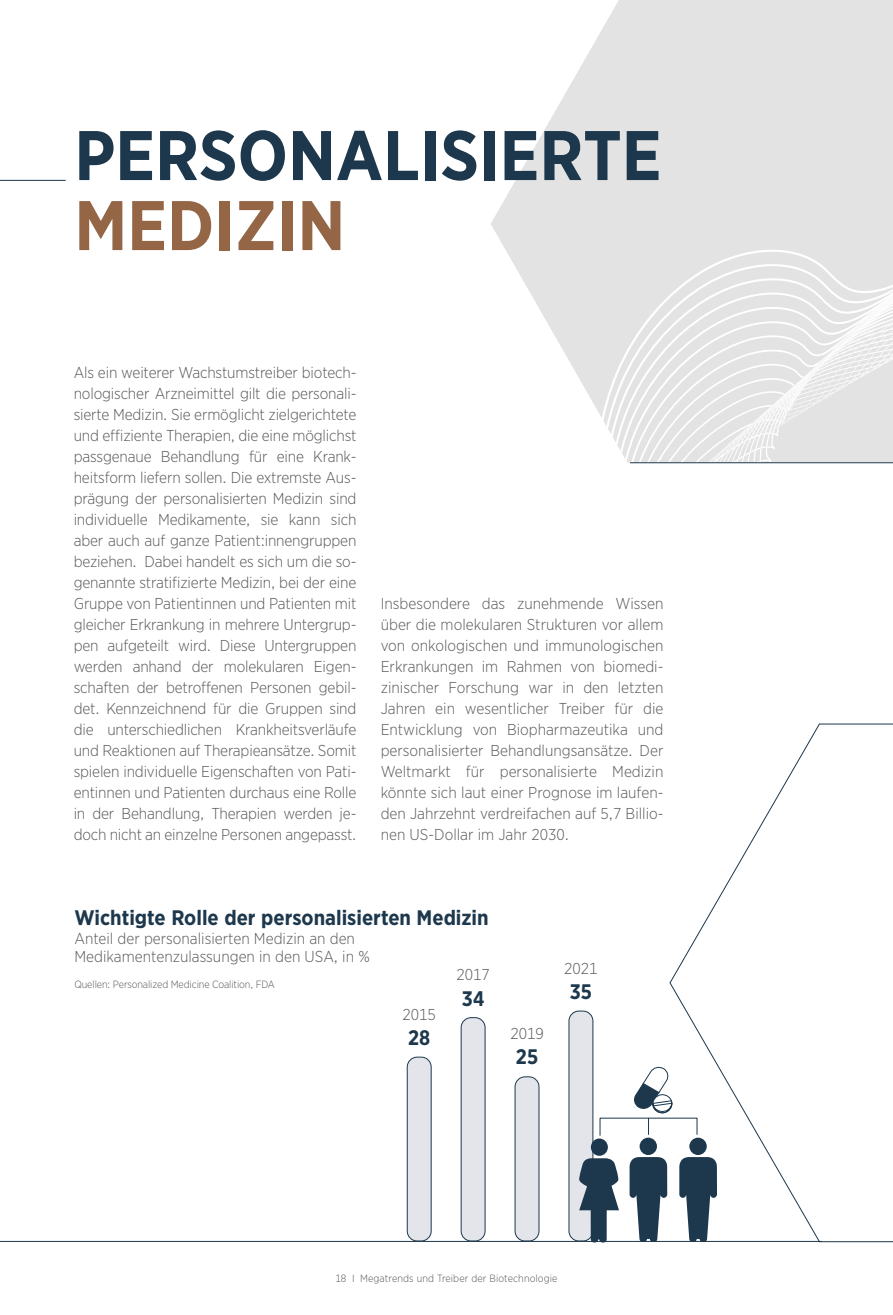
<style>
.page{position:relative;width:893px;height:1315px;background:#fff}
.page>*{position:absolute;margin:0;border:0;box-sizing:border-box;transform-origin:0 0}
.t1{font:700 70px "Gotham Narrow";color:#1d384d}
.t2{font:700 70px "Gotham Narrow";color:#956646}
.t3{font:700 21px "Gotham Narrow";color:#1d384d}
.t4{font:300 15.75px/21px "Gotham Narrow";color:#575756;text-align:justify}
.t5{font:300 10.5px "Gotham Narrow";letter-spacing:-.01em;color:#575756}
.t6{font:300 10.5px "Gotham Narrow";letter-spacing:.01em;color:#575756}
</style>
<div class="page">
<div style="left:569px;top:1011px;width:24px;height:230px;background:#e3e5ea;border-radius:10px"></div>
<div style="left:568px;top:1010px;width:25px;height:231px;border:1px solid #1d384d;border-radius:10px"></div>
<div style="left:515px;top:1076px;width:24px;height:165px;background:#e3e5ea;border-radius:10px"></div>
<div style="left:515px;top:1076px;width:24px;height:165px;border:1px solid #1d384d;border-radius:10px"></div>
<div style="left:461px;top:1017px;width:24px;height:224px;background:#e3e5ea;border-radius:10px"></div>
<div style="left:461px;top:1017px;width:24px;height:224px;border:1px solid #1d384d;border-radius:10px"></div>
<div style="left:407px;top:1057px;width:24px;height:184px;background:#e3e5ea;border-radius:10px"></div>
<div style="left:407px;top:1056px;width:25px;height:185px;border:1px solid #1d384d;border-radius:10px"></div>
<svg style="left:491px;top:0;width:402px;height:297px;fill:#e3e3e3"></svg>
<div style="left:533px;top:218px;width:360px;height:98px;background:#e3e3e3"></div>
<div style="left:544px;top:226px;width:349px;height:110px;background:#e3e3e3"></div>
<div style="left:555px;top:233px;width:338px;height:122px;background:#e3e3e3"></div>
<div style="left:566px;top:241px;width:327px;height:133px;background:#e3e3e3"></div>
<div style="left:577px;top:248px;width:316px;height:144px;background:#e3e3e3"></div>
<div style="left:587px;top:256px;width:306px;height:155px;background:#e3e3e3"></div>
<svg style="left:598px;top:263px;width:295px;height:167px;background:#e5e5e5"></svg>
<svg style="left:609px;top:271px;width:284px;height:176px;background:#e6e6e6"></svg>
<svg style="left:619px;top:279px;width:38px;height:185px;fill:#e3e3e3"></svg>
<svg style="left:631px;top:287px;width:26px;height:177px"></svg>
<svg style="left:638px;top:293px;width:19px;height:171px"></svg>
<svg style="left:643px;top:298px;width:14px;height:166px;fill:#e3e3e3"></svg>
<svg style="left:647px;top:422px;width:6px;height:42px"></svg>
<svg style="left:657px;top:275px;width:236px;height:189px"></svg>
<hr style="left:630px;top:462px;width:263px;height:1px;background:#1d384d">
<hr style="left:0;top:1241px;width:822px;height:1px;background:#1d384d">
<svg style="left:669px;top:723px;width:224px;height:519px"></svg>
<div style="left:591px;top:1138px;width:17px;height:17px;background:#1d384d;border-radius:50%"></div>
<svg style="left:579px;top:1158px;width:40px;height:84px"></svg>
<div style="left:640px;top:1137px;width:17px;height:18px;background:#1d384d;border-radius:50%"></div>
<div style="left:689px;top:1137px;width:18px;height:18px;background:#1d384d;border-radius:50%"></div>
<svg style="left:629px;top:1157px;width:39px;height:85px"></svg>
<svg style="left:679px;top:1157px;width:38px;height:85px"></svg>
<svg style="left:599px;top:1065px;width:99px;height:71px"></svg>
<hr style="left:0;top:180px;width:66px;height:1px;background:#1d384d">
<h1 class="t1" style="left:74px;top:110px;width:589px">PERSONALISIERTE</h1>
<h1 class="t2" style="left:74px;top:180px;width:272px">MEDIZIN</h1>
<p class="t4" style="left:74px;top:362px;width:284px">Als ein weiterer Wachstumstreiber biotech&shy;nologischer Arzneimittel gilt die personali&shy;sierte Medizin. Sie ermöglicht zielgerichtete und effiziente Therapien, die eine möglichst passgenaue Behandlung für eine Krank&shy;heitsform liefern sollen. Die extremste Aus&shy;prägung der personalisierten Medizin sind individuelle Medikamente, sie kann sich aber auch auf ganze Patient:innengruppen beziehen. Dabei handelt es sich um die so&shy;genannte stratifizierte Medizin, bei der eine Gruppe von Patientinnen und Patienten mit gleicher Erkrankung in mehrere Untergrup&shy;pen aufgeteilt wird. Diese Untergruppen werden anhand der molekularen Eigen&shy;schaften der betroffenen Personen gebil&shy;det. Kennzeichnend für die Gruppen sind die unterschiedlichen Krankheitsverläufe und Reaktionen auf Therapieansätze. Somit spielen individuelle Eigenschaften von Pati&shy;entinnen und Patienten durchaus eine Rolle in der Behandlung, Therapien werden je&shy;doch nicht an einzelne Personen angepasst.</p>
<p class="t4" style="left:381px;top:592px;width:284px">Insbesondere das zunehmende Wissen über die molekularen Strukturen vor allem von onkologischen und immunologischen Erkrankungen im Rahmen von biomedi&shy;zinischer Forschung war in den letzten Jahren ein wesentlicher Treiber für die Entwicklung von Biopharmazeutika und personalisierter Behandlungsansätze. Der Weltmarkt für personalisierte Medizin könnte sich laut einer Prognose im laufen&shy;den Jahrzehnt verdreifachen auf 5,7 Billio&shy;nen US-Dollar im Jahr 2030.</p>
<h2 class="t3" style="left:74px;top:903px;width:416px">Wichtigte Rolle der personalisierten Medizin</h2>
<p class="t4" style="left:74px;top:928px;width:297px;line-height:18.9px">Anteil der personalisierten Medizin an den<br>Medikamentenzulassungen in den USA, in %</p>
<p class="t5" style="left:74px;top:977px;width:202px">Quellen: Personalized Medicine Coalition, FDA</p>
<p class="t4" style="left:456px;top:964px;width:35px">2017</p>
<h2 class="t3" style="left:462px;top:984px;width:24px">34</h2>
<p class="t4" style="left:402px;top:1003px;width:35px">2015</p>
<h2 class="t3" style="left:408px;top:1024px;width:24px">28</h2>
<p class="t4" style="left:510px;top:1022px;width:35px">2019</p>
<h2 class="t3" style="left:516px;top:1043px;width:24px">25</h2>
<p class="t4" style="left:564px;top:957px;width:35px">2021</p>
<h2 class="t3" style="left:570px;top:978px;width:24px">35</h2>
<p class="t6" style="left:335px;top:1271px;width:224px">18 I Megatrends und Treiber der Biotechnologie</p>
</div>
